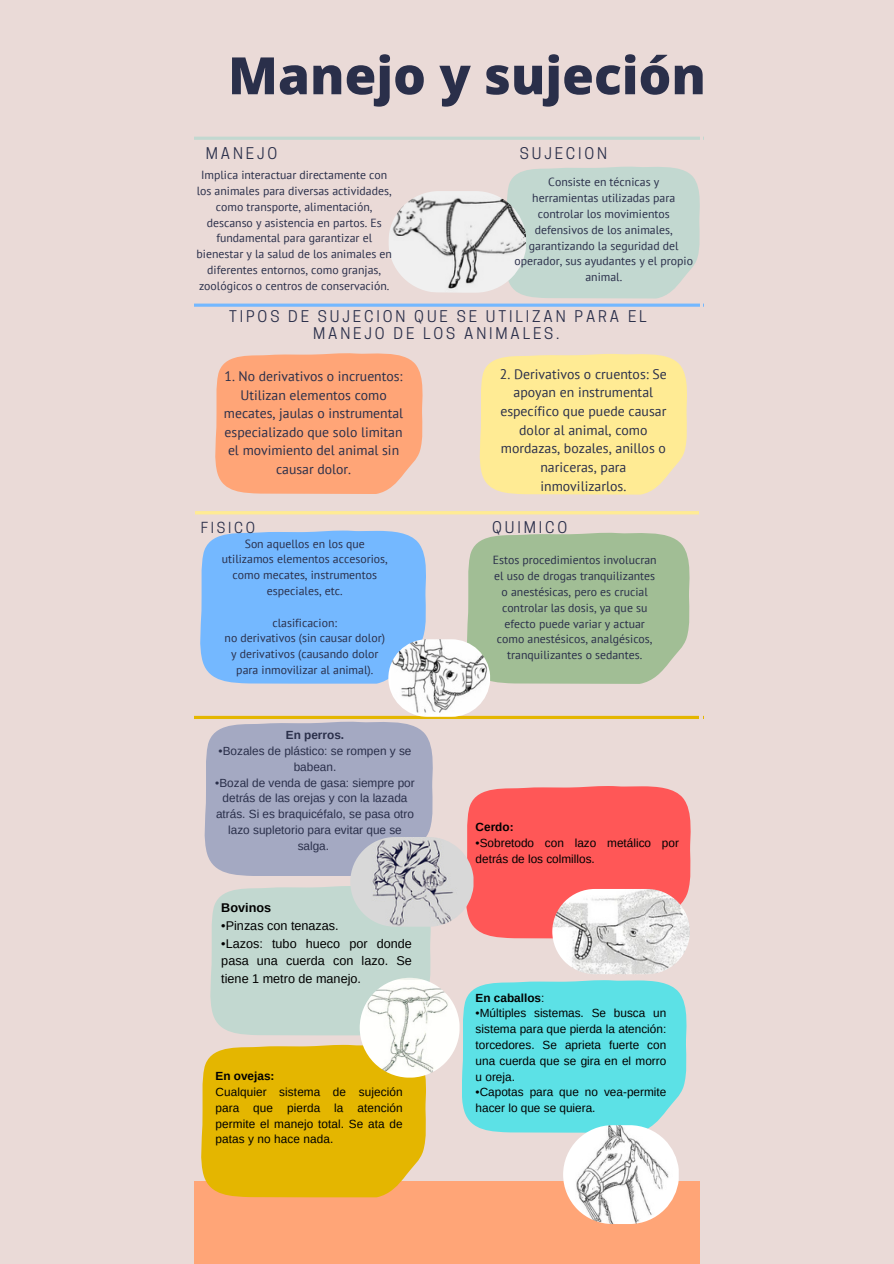
<style>
.page{position:relative;width:894px;height:1264px;background:#fff}
.page>*{position:absolute;margin:0;border:0;box-sizing:border-box;transform-origin:0 0}
.t1{font:800 51.45px "Open Sans";color:#2a2f4a}
.t2{font:15.15px/17.1px "Cooper Hewitt";letter-spacing:.19em;color:#2a2f4a;text-align:center}
.t3{font:14.25px "Cooper Hewitt";letter-spacing:.19em;color:#2a2f4a}
.t4{font:13.8px/18.6px "PT Sans";color:#2a2f4a;text-align:center}
.t5{font:13.65px/18.6px "PT Sans";color:#2a2f4a;text-align:center}
.t6{font:12.6px/17.7px "Arimo";color:#000;text-align:justify}
.t7{font:700 12.6px "Arimo";color:#000}
.t8{font:11.85px/15.8px "PT Sans";color:#2a2f4a;text-align:center}
.t9{font:11.85px/15.8px "Arimo";color:#000;text-align:justify}
.t10{font:11.85px/15.8px "Arimo";color:#2a2f4a;text-align:center}
.t11{font:700 11.85px "Arimo";color:#000}
.t12{font:700 11.85px "Arimo";color:#2a2f4a}
.s1{font-weight:400}
</style>
<div class="page">
<div style="left:0;top:0;width:893px;height:1263px;background:#eadad7"></div>
<div style="left:200px;top:530px;width:226px;height:153px;background:#74b8ff"></div>
<svg style="left:215px;top:353px;width:207px;height:141px;background:#fda87d"></svg>
<hr style="left:194px;top:511px;width:505px;height:3px;background:#ffeb94">
<div style="left:194px;top:1181px;width:505px;height:82px;background:#ffa577"></div>
<div style="left:204px;top:721px;width:229px;height:155px;background:#a4a9c2"></div>
<hr style="left:190px;top:716px;width:513px;height:3px;background:#e4b600">
<div style="left:508px;top:166px;width:192px;height:132px;background:#c2d8d0"></div>
<svg style="left:194px;top:303px;width:506px;height:4px;background:#8bbef6"></svg>
<hr style="left:190px;top:137px;width:513px;height:3px;background:#c2d8d0">
<img style="left:389px;top:191px;width:137px;height:102px">
<div style="left:201px;top:1044px;width:225px;height:153px;background:#e4b600"></div>
<div style="left:210px;top:886px;width:220px;height:149px;background:#c2d8d0"></div>
<svg style="left:462px;top:980px;width:224px;height:152px;background:#65e0e5"></svg>
<div style="left:467px;top:786px;width:223px;height:152px;background:#ff5757"></div>
<div style="left:467px;top:532px;width:222px;height:152px;background:#a1be95"></div>
<div style="left:479px;top:354px;width:207px;height:140px;background:#ffeb94"></div>
<img style="left:350px;top:837px;width:123px;height:89px">
<img style="left:359px;top:977px;width:100px;height:100px">
<img style="left:552px;top:889px;width:137px;height:85px">
<img style="left:563px;top:1125px;width:115px;height:98px">
<img style="left:388px;top:639px;width:102px;height:77px;border-radius:38px">
<p class="t1" style="left:228px;top:39px;width:479px">Manejo y sujeción</p>
<p class="t2" style="left:206px;top:147px;width:73px">MANEJO</p>
<p class="t8" style="left:196px;top:167px;width:197px">Implica interactuar directamente con los animales para diversas actividades, como transporte, alimentación, descanso y asistencia en partos. Es fundamental para garantizar el bienestar y la salud de los animales en diferentes entornos, como granjas, zoológicos o centros de conservación.</p>
<p class="t2" style="left:519px;top:147px;width:89px">SUJECION</p>
<p class="t8" style="left:548px;top:174px;width:112px">Consiste en técnicas y</p>
<p class="t8" style="left:514px;top:190px;width:180px">herramientas utilizadas para controlar los movimientos defensivos de los animales, garantizando la seguridad del operador, sus ayudantes y el propio animal.</p>
<p class="t2" style="left:229px;top:309px;width:419px">TIPOS DE SUJECION QUE SE UTILIZAN PARA EL<br>MANEJO DE LOS ANIMALES.</p>
<p class="t5" style="left:224px;top:367px;width:181px">1. No derivativos o incruentos:<br>Utilizan elementos como mecates, jaulas o instrumental especializado que solo limitan el movimiento del animal sin causar dolor.</p>
<p class="t3" style="left:201px;top:522px;width:56px">FISICO</p>
<p class="t8" style="left:222px;top:535px;width:167px">Son aquellos en los que utilizamos elementos accesorios, como mecates, instrumentos especiales, etc.</p>
<p class="t8" style="left:272px;top:614px;width:66px">clasificacion:</p>
<p class="t8" style="left:224px;top:630px;width:162px">no derivativos (sin causar dolor) y derivativos (causando dolor para inmovilizar al animal).</p>
<h2 class="t12" style="left:286px;top:728px;width:60px">En perros.</h2>
<h3 class="t10" style="left:218px;top:743px;width:194px">•Bozales de plástico: se rompen y se babean.</h3>
<h3 class="t10" style="left:215px;top:774px;width:201px">•Bozal de venda de gasa: siempre por detrás de las orejas y con la lazada atrás. Si es braquicéfalo, se pasa otro lazo supletorio para evitar que se salga.</h3>
<p class="t7" style="left:221px;top:900px;width:51px">Bovinos</p>
<p class="t6" style="left:221px;top:916px;width:119px">•Pinzas con tenazas.</p>
<p class="t6" style="left:221px;top:934px;width:192px">•Lazos: tubo hueco por donde pasa una cuerda con lazo. Se tiene 1 metro de manejo.</p>
<p class="t11" style="left:215px;top:1069px;width:60px">En ovejas:</p>
<p class="t9" style="left:215px;top:1084px;width:188px">Cualquier sistema de sujeción para que pierda la atención permite el manejo total. Se ata de patas y no hace nada.</p>
<p class="t4" style="left:499px;top:364px;width:168px">2. Derivativos o cruentos: Se apoyan en instrumental específico que puede causar dolor al animal, como mordazas, bozales, anillos o nariceras, para inmovilizarlos.</p>
<p class="t2" style="left:492px;top:521px;width:77px">QUIMICO</p>
<p class="t8" style="left:492px;top:552px;width:165px">Estos procedimientos involucran el uso de drogas tranquilizantes o anestésicas, pero es crucial controlar las dosis, ya que su efecto puede variar y actuar como anestésicos, analgésicos, tranquilizantes o sedantes.</p>
<p class="t11" style="left:475px;top:820px;width:39px">Cerdo:</p>
<p class="t9" style="left:475px;top:835px;width:205px">•Sobretodo con lazo metálico por detrás de los colmillos.</p>
<p class="t11" style="left:475px;top:990px;width:70px">En caballos<span class="s1">:</span></p>
<h2 class="t9" style="left:475px;top:1005px;width:192px">•Múltiples sistemas. Se busca un sistema para que pierda la atención: torcedores. Se aprieta fuerte con una cuerda que se gira en el morro u oreja.</h2>
<h2 class="t9" style="left:475px;top:1084px;width:192px">•Capotas para que no vea-permite hacer lo que se quiera.</h2>
</div>
